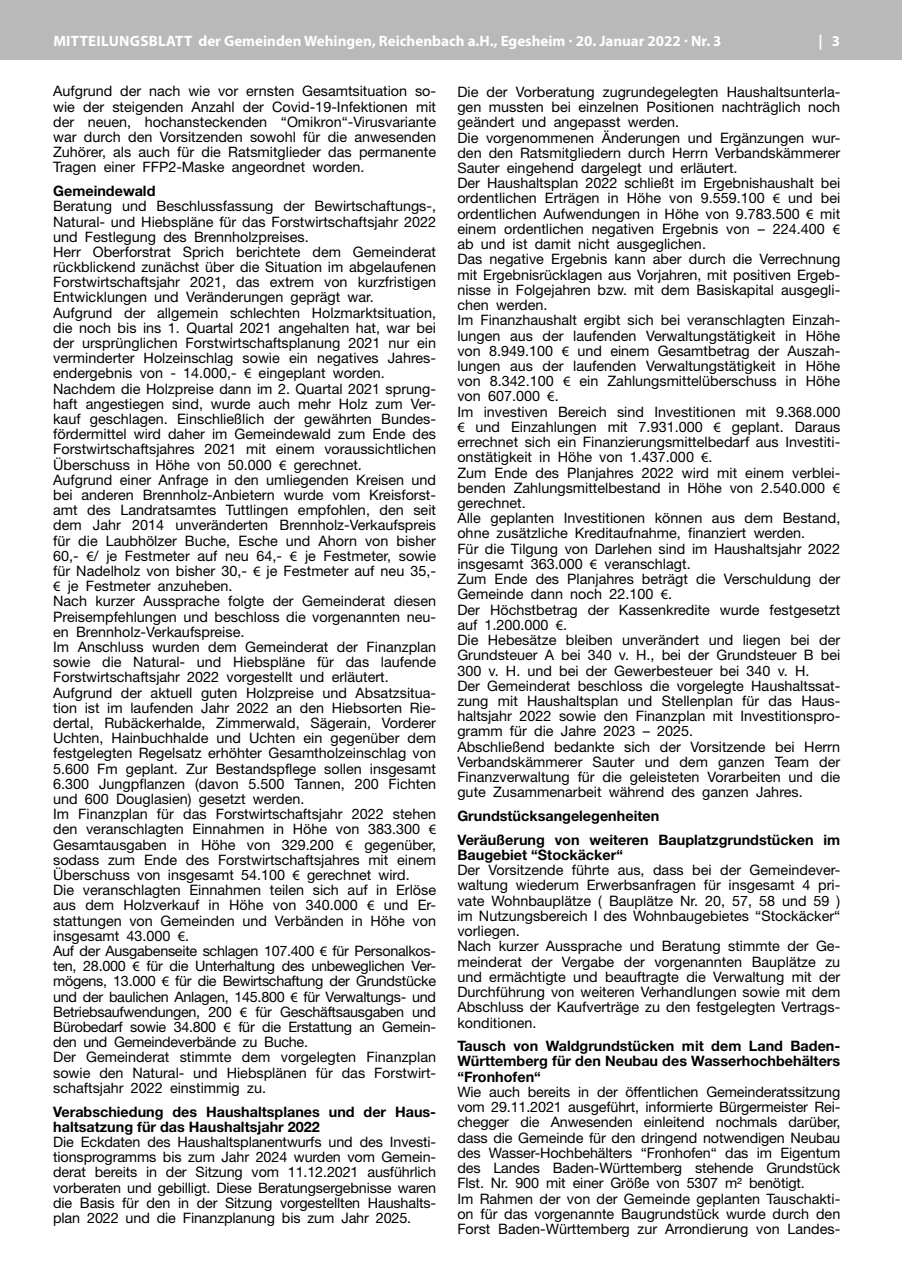
<style>
.page{position:relative;width:902px;height:1280px;background:#fff}
.page>*{position:absolute;margin:0;border:0;box-sizing:border-box;transform-origin:0 0}
.t1{font:700 15px "Myriad Pro";color:#fff}
.t2{font:14.4px/15.1px "Helvetica Neue";color:#000}
.t3{font:700 14.4px/15.3px "Helvetica Neue";color:#000}
.s1{font-family:"Myriad Pro"}
</style>
<div class="page">
<div style="left:0;top:0;width:901px;height:60px;background:#b9b9ba"></div>
<p class="t1" style="left:53px;top:31px;width:669px">MITTeIluNgSblATT der gemeinden Wehingen, Reichenbach a.H., egesheim · 20. Januar 2022 · Nr. 3</p>
<p class="t1" style="left:818px;top:31px;width:23px">| 3</p>
<p class="t2" style="left:53px;top:83px;width:384px;text-align:justify">Aufgrund der nach wie vor ernsten Gesamtsituation so&shy;wie der steigenden Anzahl der Covid-19-Infektionen mit der neuen, hochansteckenden “Omikron“-Virusvariante war durch den Vorsitzenden sowohl für die anwesenden Zuhörer, als auch für die Ratsmitglieder das permanente Tragen einer FFP2-Maske angeordnet worden.</p>
<p class="t3" style="left:53px;top:183px;width:104px">Gemeindewald</p>
<p class="t2" style="left:53px;top:198px;width:384px">Beratung und Beschlussfassung der Bewirtschaftungs-, Natural- und Hiebspläne für das Forstwirtschaftsjahr 2022 und Festlegung des Brennholzpreises.<br>Herr Oberforstrat Sprich berichtete dem Gemeinderat rückblickend zunächst über die Situation im abgelaufenen Forstwirtschaftsjahr 2021, das extrem von kurzfristigen Entwicklungen und Veränderungen geprägt war.<br>Aufgrund der allgemein schlechten Holzmarktsituation, die noch bis ins 1. Quartal 2021 angehalten hat, war bei der ursprünglichen Forstwirtschaftsplanung 2021 nur ein verminderter Holzeinschlag sowie ein negatives Jahres&shy;endergebnis von - 14.000,- <span class="s1">€</span> eingeplant worden.<br>Nachdem die Holzpreise dann im 2. Quartal 2021 sprung&shy;haft angestiegen sind, wurde auch mehr Holz zum Ver&shy;kauf geschlagen. Einschließlich der gewährten Bundes&shy;fördermittel wird daher im Gemeindewald zum Ende des Forstwirtschaftsjahres 2021 mit einem voraussichtlichen Überschuss in Höhe von 50.000 <span class="s1">€</span> gerechnet.<br>Aufgrund einer Anfrage in den umliegenden Kreisen und bei anderen Brennholz-Anbietern wurde vom Kreisforst&shy;amt des Landratsamtes Tuttlingen empfohlen, den seit dem Jahr 2014 unveränderten Brennholz-Verkaufspreis für die Laubhölzer Buche, Esche und Ahorn von bisher 60,- <span class="s1">€</span>/ je Festmeter auf neu 64,- <span class="s1">€</span> je Festmeter, sowie für Nadelholz von bisher 30,- <span class="s1">€</span> je Festmeter auf neu 35,- <span class="s1">€</span> je Festmeter anzuheben.<br>Nach kurzer Aussprache folgte der Gemeinderat diesen Preisempfehlungen und beschloss die vorgenannten neu&shy;en Brennholz-Verkaufspreise.<br>Im Anschluss wurden dem Gemeinderat der Finanzplan sowie die Natural- und Hiebspläne für das laufende Forstwirtschaftsjahr 2022 vorgestellt und erläutert.<br>Aufgrund der aktuell guten Holzpreise und Absatzsitua&shy;tion ist im laufenden Jahr 2022 an den Hiebsorten Rie&shy;dertal, Rubäckerhalde, Zimmerwald, Sägerain, Vorderer Uchten, Hainbuchhalde und Uchten ein gegenüber dem festgelegten Regelsatz erhöhter Gesamtholzeinschlag von 5.600 Fm geplant. Zur Bestandspflege sollen insgesamt 6.300 Jungpflanzen (davon 5.500 Tannen, 200 Fichten und 600 Douglasien) gesetzt werden.<br>Im Finanzplan für das Forstwirtschaftsjahr 2022 stehen den veranschlagten Einnahmen in Höhe von 383.300 <span class="s1">€ </span>Gesamtausgaben in Höhe von 329.200 <span class="s1">€</span> gegenüber, sodass zum Ende des Forstwirtschaftsjahres mit einem Überschuss von insgesamt 54.100 <span class="s1">€</span> gerechnet wird.<br>Die veranschlagten Einnahmen teilen sich auf in Erlöse aus dem Holzverkauf in Höhe von 340.000 <span class="s1">€</span> und Er&shy;stattungen von Gemeinden und Verbänden in Höhe von insgesamt 43.000 <span class="s1">€</span>.<br>Auf der Ausgabenseite schlagen 107.400 <span class="s1">€</span> für Personalkos&shy;ten, 28.000 <span class="s1">€</span> für die Unterhaltung des unbeweglichen Ver&shy;mögens, 13.000 <span class="s1">€</span> für die Bewirtschaftung der Grundstücke und der baulichen Anlagen, 145.800 <span class="s1">€</span> für Verwaltungs- und Betriebsaufwendungen, 200 <span class="s1">€</span> für Geschäftsausgaben und Bürobedarf sowie 34.800 <span class="s1">€</span> für die Erstattung an Gemein&shy;den und Gemeindeverbände zu Buche.<br>Der Gemeinderat stimmte dem vorgelegten Finanzplan sowie den Natural- und Hiebsplänen für das Forstwirt&shy;schaftsjahr 2022 einstimmig zu.</p>
<p class="t3" style="left:53px;top:1103px;width:384px">Verabschiedung des Haushaltsplanes und der Haus&shy;haltsatzung für das Haushaltsjahr 2022</p>
<p class="t2" style="left:53px;top:1134px;width:384px;text-align:justify">Die Eckdaten des Haushaltsplanentwurfs und des Investi&shy;tionsprogramms bis zum Jahr 2024 wurden vom Gemein&shy;derat bereits in der Sitzung vom 11.12.2021 ausführlich vorberaten und gebilligt. Diese Beratungsergebnisse waren die Basis für den in der Sitzung vorgestellten Haushalts&shy;plan 2022 und die Finanzplanung bis zum Jahr 2025.</p>
<p class="t2" style="left:457px;top:84px;width:384px">Die der Vorberatung zugrundegelegten Haushaltsunterla&shy;gen mussten bei einzelnen Positionen nachträglich noch geändert und angepasst werden.<br>Die vorgenommenen Änderungen und Ergänzungen wur&shy;den den Ratsmitgliedern durch Herrn Verbandskämmerer Sauter eingehend dargelegt und erläutert.<br>Der Haushaltsplan 2022 schließt im Ergebnishaushalt bei ordentlichen Erträgen in Höhe von 9.559.100 <span class="s1">€</span> und bei ordentlichen Aufwendungen in Höhe von 9.783.500 <span class="s1">€</span> mit einem ordentlichen negativen Ergebnis von – 224.400 <span class="s1">€ </span>ab und ist damit nicht ausgeglichen.<br>Das negative Ergebnis kann aber durch die Verrechnung mit Ergebnisrücklagen aus Vorjahren, mit positiven Ergeb&shy;nisse in Folgejahren bzw. mit dem Basiskapital ausgegli&shy;chen werden.<br>Im Finanzhaushalt ergibt sich bei veranschlagten Einzah&shy;lungen aus der laufenden Verwaltungstätigkeit in Höhe von 8.949.100 <span class="s1">€</span> und einem Gesamtbetrag der Auszah&shy;lungen aus der laufenden Verwaltungstätigkeit in Höhe von 8.342.100 <span class="s1">€</span> ein Zahlungsmittelüberschuss in Höhe von 607.000 <span class="s1">€</span>.<br>Im investiven Bereich sind Investitionen mit 9.368.000 <span class="s1">€</span> und Einzahlungen mit 7.931.000 <span class="s1">€</span> geplant. Daraus errechnet sich ein Finanzierungsmittelbedarf aus Investiti&shy;onstätigkeit in Höhe von 1.437.000 <span class="s1">€</span>.<br>Zum Ende des Planjahres 2022 wird mit einem verblei&shy;benden Zahlungsmittelbestand in Höhe von 2.540.000 <span class="s1">€ </span>gerechnet.<br>Alle geplanten Investitionen können aus dem Bestand, ohne zusätzliche Kreditaufnahme, finanziert werden.<br>Für die Tilgung von Darlehen sind im Haushaltsjahr 2022 insgesamt 363.000 <span class="s1">€</span> veranschlagt.<br>Zum Ende des Planjahres beträgt die Verschuldung der Gemeinde dann noch 22.100 <span class="s1">€</span>.<br>Der Höchstbetrag der Kassenkredite wurde festgesetzt auf 1.200.000 <span class="s1">€</span>.<br>Die Hebesätze bleiben unverändert und liegen bei der Grundsteuer A bei 340 v. H., bei der Grundsteuer B bei 300 v. H. und bei der Gewerbesteuer bei 340 v. H.<br>Der Gemeinderat beschloss die vorgelegte Haushaltssat&shy;zung mit Haushaltsplan und Stellenplan für das Haus&shy;haltsjahr 2022 sowie den Finanzplan mit Investitionspro&shy;gramm für die Jahre 2023 – 2025.<br>Abschließend bedankte sich der Vorsitzende bei Herrn Verbandskämmerer Sauter und dem ganzen Team der Finanzverwaltung für die geleisteten Vorarbeiten und die gute Zusammenarbeit während des ganzen Jahres.</p>
<p class="t3" style="left:457px;top:804px;width:384px;line-height:23.7px">Grundstücksangelegenheiten<br>Veräußerung von weiteren Bauplatzgrundstücken im</p>
<p class="t3" style="left:457px;top:847px;width:167px">Baugebiet “Stockäcker“</p>
<p class="t2" style="left:457px;top:862px;width:384px">Der Vorsitzende führte aus, dass bei der Gemeindever&shy;waltung wiederum Erwerbsanfragen für insgesamt 4 pri&shy;vate Wohnbauplätze ( Bauplätze Nr. 20, 57, 58 und 59 ) im Nutzungsbereich I des Wohnbaugebietes “Stockäcker“ vorliegen.<br>Nach kurzer Aussprache und Beratung stimmte der Ge&shy;meinderat der Vergabe der vorgenannten Bauplätze zu und ermächtigte und beauftragte die Verwaltung mit der Durchführung von weiteren Verhandlungen sowie mit dem Abschluss der Kaufverträge zu den festgelegten Vertrags&shy;konditionen.</p>
<p class="t3" style="left:457px;top:1038px;width:384px;text-align:justify">Tausch von Waldgrundstücken mit dem Land Baden-Württemberg für den Neubau des Wasserhochbehälters “Fronhofen“</p>
<p class="t2" style="left:457px;top:1084px;width:384px">Wie auch bereits in der öffentlichen Gemeinderatssitzung vom 29.11.2021 ausgeführt, informierte Bürgermeister Rei&shy;chegger die Anwesenden einleitend nochmals darüber, dass die Gemeinde für den dringend notwendigen Neubau des Wasser-Hochbehälters “Fronhofen“ das im Eigentum des Landes Baden-Württemberg stehende Grundstück Flst. Nr. 900 mit einer Größe von 5307 m² benötigt.<br>Im Rahmen der von der Gemeinde geplanten Tauschakti&shy;on für das vorgenannte Baugrundstück wurde durch den Forst Baden-Württemberg zur Arrondierung von Landes-</p>
</div>
